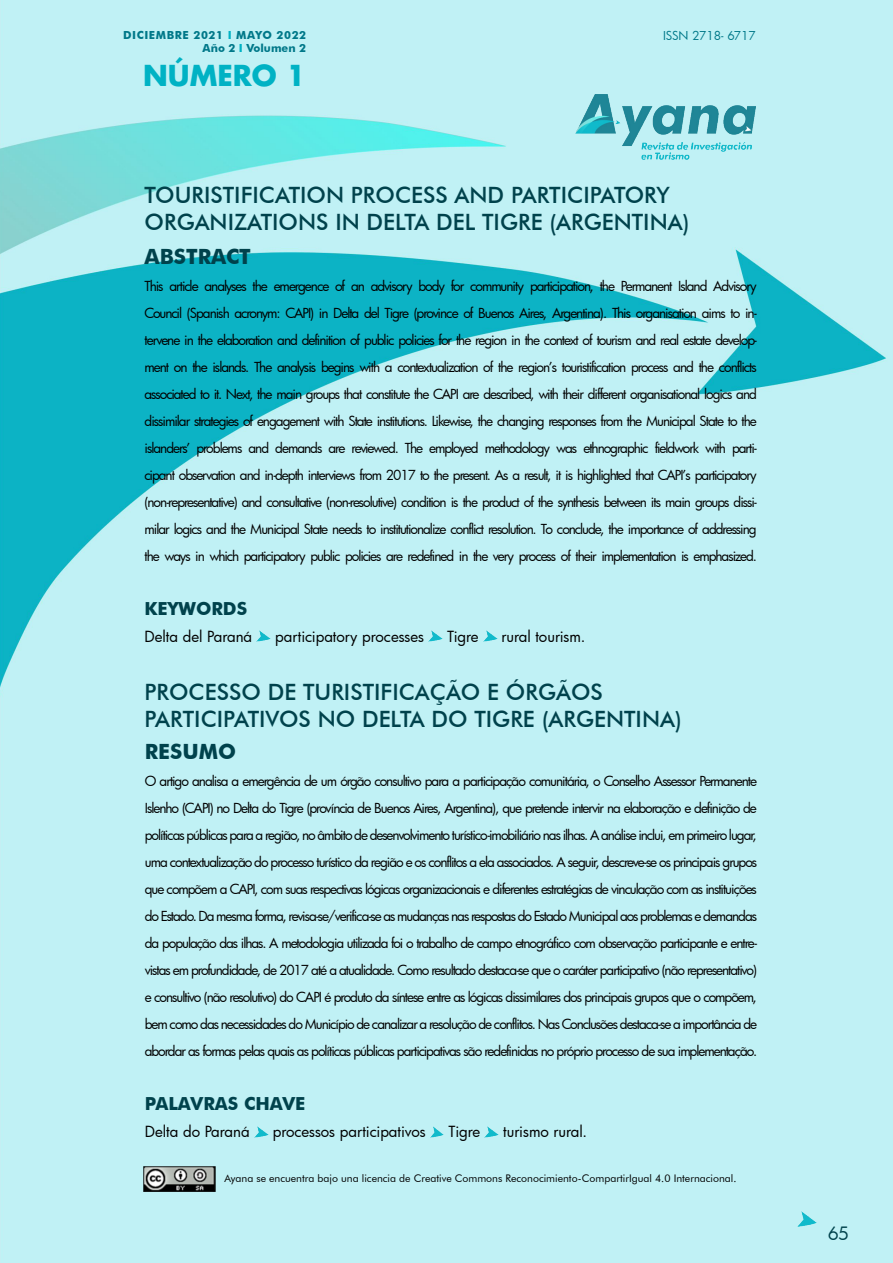
<style>
.page{position:relative;width:893px;height:1263px;background:#fff}
.page>*{position:absolute;margin:0;border:0;box-sizing:border-box;transform-origin:0 0}
.t1{font:700 28.05px "Futura";color:#00b2c4}
.t2{font:500 22.5px/27px "Futura BT";color:#00424c}
.t3{font:700 21px "Futura BT";color:#00424c}
.t4{font:700 18px "Futura BT";color:#00424c}
.t5{font:18px "Futura";color:#00424c}
.t6{font:15px "Futura";color:#000}
.t7{font:13.5px/27px "Futura";letter-spacing:-.075em;color:#000;text-align:justify}
.t8{font:12px "Futura";letter-spacing:-.015em;color:#007889}
.t9{font:700 11.1px/13.4px "Futura BT";letter-spacing:.05em;color:#007889;text-align:right}
.t10{font:10.5px "Futura BT";color:#000}
.t11{font:10.5px "Futura";color:#000}
.s1{color:#00b2c4}
.s2{font-family:"Minion Pro"}
</style>
<div class="page">
<img style="left:0;top:0;width:893px;height:1263px">
<img style="left:257px;top:631px;width:14px;height:11px">
<svg style="left:429px;top:631px;width:13px;height:11px"></svg>
<img style="left:483px;top:631px;width:14px;height:11px">
<img style="left:254px;top:1126px;width:14px;height:11px">
<img style="left:430px;top:1126px;width:14px;height:11px">
<svg style="left:485px;top:1126px;width:13px;height:11px"></svg>
<p class="t9" style="left:123px;top:28px;width:185px">DICIEMBRE 2021 <span class="s1">I</span> MAYO 2022<br>Año 2 <span class="s1">I</span> Volumen 2</p>
<h1 class="t1" style="left:143px;top:57px;width:164px">NÚMERO 1</h1>
<p class="t8" style="left:659px;top:28px;width:31px">ISSN:</p>
<p class="t8" style="left:663px;top:28px;width:94px">ISSN 2718- 6717</p>
<h2 class="t2" style="left:145px;top:181px;width:546px;text-indent:310px">AND PARTICIPATORY<br>ORGANIZATIONS IN DE LTA DEL TIGRE (ARGENTINA)</h2>
<h3 class="t3" style="left:145px;top:243px;width:108px">ABSTRACT</h3>
<p class="t7" style="left:145px;top:272px;width:614px">This article analyses the emergence of an advisory body for community participation, the Permanent Island Advisory Council (Spanish acronym: CAPI) in Delta del Tigre (province of Buenos Aires, Argentina). This organisation aims to in&shy;tervene in the elaboration and definition of public policies for the region in the context of tourism and real estate develop&shy;ment on the islands. The analysis begins with a contextualization of the region’s touristification process and the conflicts associated to it. Next, the main groups that constitute the CAPI are described, with their different organisational logics and dissimilar strategies of engagement with State institutions. Likewise, the changing responses from the Municipal State to the islanders’ problems and demands are reviewed. The employed methodology was ethnographic fieldwork with parti&shy;cipant observation and in-depth interviews from 2017 to the present. As a result, it is highlighted that CAPI’s participatory (non-representative) and consultative (non-resolutive) condition is the product of the synthesis between its main groups dissi&shy;milar logics and the Municipal State needs to institutionalize conflict resolution. To conclude, the importance of addressing the ways in which participatory public policies are redefined in the very process of their implementation is emphasized.</p>
<h3 class="t4" style="left:145px;top:597px;width:104px">KEYWORDS</h3>
<p class="t6" style="left:145px;top:626px;width:109px">Delta del Paraná</p>
<p class="t6" style="left:275px;top:626px;width:150px">participatory processes</p>
<p class="t6" style="left:447px;top:626px;width:33px">Tigre</p>
<p class="t6" style="left:502px;top:626px;width:85px">rural tourism.</p>
<h2 class="t2" style="left:145px;top:181px;width:265px">TOURISTIFICATION PROCESS</h2>
<h2 class="t2" style="left:145px;top:678px;width:539px">PROCESSO DE TURI STI FI CAÇÃO E ÓRGÃOS<br>PARTI CI PATIVOS NO DELTA DO TIG RE (ARGENTINA)</h2>
<h3 class="t3" style="left:145px;top:739px;width:93px">RESUMO</h3>
<p class="t7" style="left:145px;top:767px;width:614px">O artigo analisa a emergência de um órgão consultivo para a participação comunitária, o Conselho Assessor Permanente Islenho (CAPI) no Delta do Tigre (província de Buenos Aires, Argentina), que pretende intervir na elaboração e definição de políticas públicas para a região, no âmbito de desenvolvimento turístico-imobiliário nas ilhas. A análise inclui, em primeiro lugar, uma contextualização do processo turístico da região e os conflitos a ela associados. A seguir, descreve-se os principais grupos que compõem a CAPI, com suas respectivas lógicas organizacionais e diferentes estratégias de vinculação com as instituições do Estado. Da mesma forma, revisa-se/verifica-se as mudanças nas respostas do Estado Municipal aos problemas e demandas da população das ilhas. A metodologia utilizada foi o trabalho de campo etnográfico com observação participante e entre&shy;vistas em profundidade, de 2017 até a atualidade. Como resultado destaca-se que o caráter participativo (não representativo) e consultivo (não resolutivo) do CAPI é produto da síntese entre as lógicas dissimilares dos principais grupos que o compõem, bem como das necessidades do Município de canalizar a resolução de conflitos. Nas Conclusões destaca-se a importância de abordar as formas pelas quais as políticas públicas participativas são redefinidas no próprio processo de sua implementação.</p>
<h3 class="t4" style="left:145px;top:1093px;width:162px">PALAVRAS CHAVE</h3>
<p class="t6" style="left:145px;top:1121px;width:107px">Delta do Paraná</p>
<p class="t6" style="left:273px;top:1121px;width:154px">processos participativos</p>
<p class="t6" style="left:449px;top:1121px;width:33px">Tigre</p>
<p class="t6" style="left:503px;top:1121px;width:85px">turismo rural.</p>
<p class="t10" style="left:224px;top:1171px;width:514px">Ayana se encuentra bajo una licencia de Creative Commons Reconocimiento-CompartirIgual 4.0 Internacional.</p>
<p class="t11" style="left:467px;top:1171px;width:259px">mmons Reconocimiento-Comparti Igual 4.0 <span class="s2">Internacional.</span></p>
<h3 class="t5" style="left:828px;top:1221px;width:23px">65</h3>
</div>
